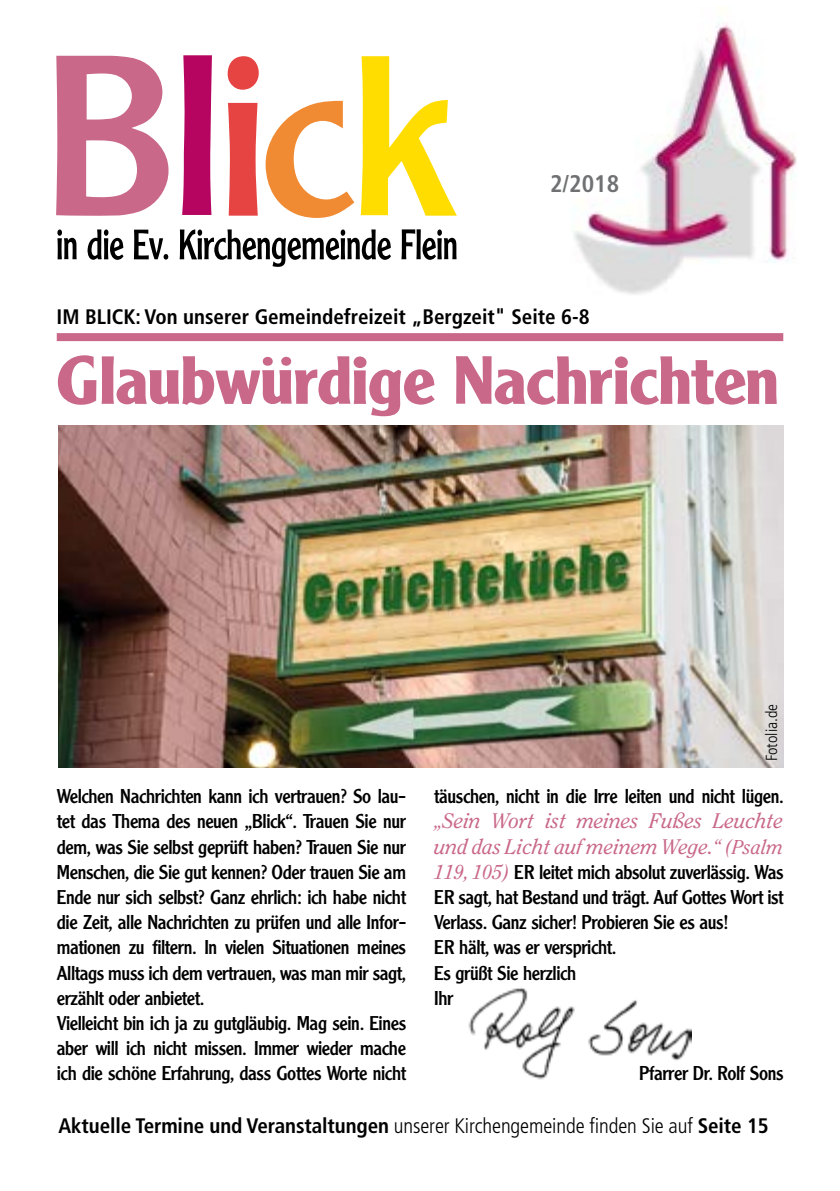
<style>
.page{position:relative;width:840px;height:1191px;background:#fff}
.page>*{position:absolute;margin:0;border:0;box-sizing:border-box;transform-origin:0 0}
.t1{font:800 68px "Clearface Gothic BQ";letter-spacing:.01em;color:#c96888}
.t2{font:700 condensed 24px "Frutiger";color:#707172}
.t3{font:700 condensed 21px "Frutiger";letter-spacing:-.005em;color:#000}
.t4{font:italic 21px/25.2px "Clearface Std";color:#c96888}
.t5{font:20px/25.2px "Clearface Gothic BQ";color:#000}
.t6{font:300 condensed 16px "Frutiger";color:#000}
.s1{font-weight:300}
.s2{font-size:20px}
.s3{font-family:"Clearface Std";font-style:italic;color:#c96888}
</style>
<div class="page">
<img style="left:468px;top:988px;width:223px;height:92px">
<img style="left:574px;top:7px;width:223px;height:288px">
<div style="left:57px;top:333px;width:725px;height:8px;background:#c96888"></div>
<svg style="left:56px;top:56px;width:113px;height:160px"></svg>
<svg style="left:182px;top:55px;width:30px;height:160px;background:#bd1e70"></svg>
<svg style="left:227px;top:56px;width:31px;height:160px"></svg>
<svg style="left:265px;top:101px;width:89px;height:117px"></svg>
<svg style="left:360px;top:56px;width:96px;height:160px"></svg>
<svg style="left:57px;top:229px;width:20px;height:30px"></svg>
<svg style="left:87px;top:229px;width:36px;height:31px"></svg>
<svg style="left:134px;top:230px;width:34px;height:30px"></svg>
<svg style="left:179px;top:229px;width:212px;height:38px"></svg>
<svg style="left:401px;top:229px;width:55px;height:31px"></svg>
<img style="left:58px;top:426px;width:724px;height:342px">
<p class="t2" style="left:549px;top:169px;width:71px">2/2018</p>
<p class="t3" style="left:57px;top:304px;width:534px">IM BLICK: Von unserer Gemeindefreizeit „Bergzeit" Seite 6-8</p>
<h1 class="t1" style="left:56px;top:341px;width:723px">Glaubwürdige Nachrichten</h1>
<p class="t6" style="left:762px;top:761px;width:58px;rotate:-90deg">Fotolia.de</p>
<p class="t5" style="left:57px;top:784px;width:350px">Welchen Nachrichten kann ich vertrauen? So lau&shy;tet das Thema des neuen „Blick“. Trauen Sie nur dem, was Sie selbst geprüft haben? Trauen Sie nur Menschen, die Sie gut kennen? Oder trauen Sie am Ende nur sich selbst? Ganz ehrlich: ich habe nicht die Zeit, alle Nachrichten zu prüfen und alle Infor&shy;mationen zu filtern. In vielen Situationen meines Alltags muss ich dem vertrauen, was man mir sagt, erzählt oder anbietet.<br>Vielleicht bin ich ja zu gutgläubig. Mag sein. Eines aber will ich nicht missen. Immer wieder mache ich die schöne Erfahrung, dass Gottes Worte nicht</p>
<p class="t3" style="left:58px;top:1113px;width:711px">Aktuelle Termine und Veranstaltungen <span class="s1">unserer Kirchengemeinde finden Sie auf</span> Seite 15</p>
<p class="t5" style="left:434px;top:784px;width:350px">täuschen, nicht in die Irre leiten und nicht lügen.</p>
<p class="t4" style="left:434px;top:808px;width:350px">„Sein Wort ist meines Fußes Leuchte und das Licht auf meinem Wege.“ <span class="s2">(Psalm</span></p>
<p class="t5" style="left:434px;top:859px;width:350px"><span class="s3">119, 105)</span> ER leitet mich absolut zuverlässig. Was<br>ER sagt, hat Bestand und trägt. Auf Gottes Wort ist<br>Verlass. Ganz sicher! Probieren Sie es aus!<br>ER hält, was er verspricht.<br>Es grüßt Sie herzlich<br>Ihr</p>
<p class="t5" style="left:638px;top:1061px;width:146px">Pfarrer Dr. Rolf Sons</p>
</div>
